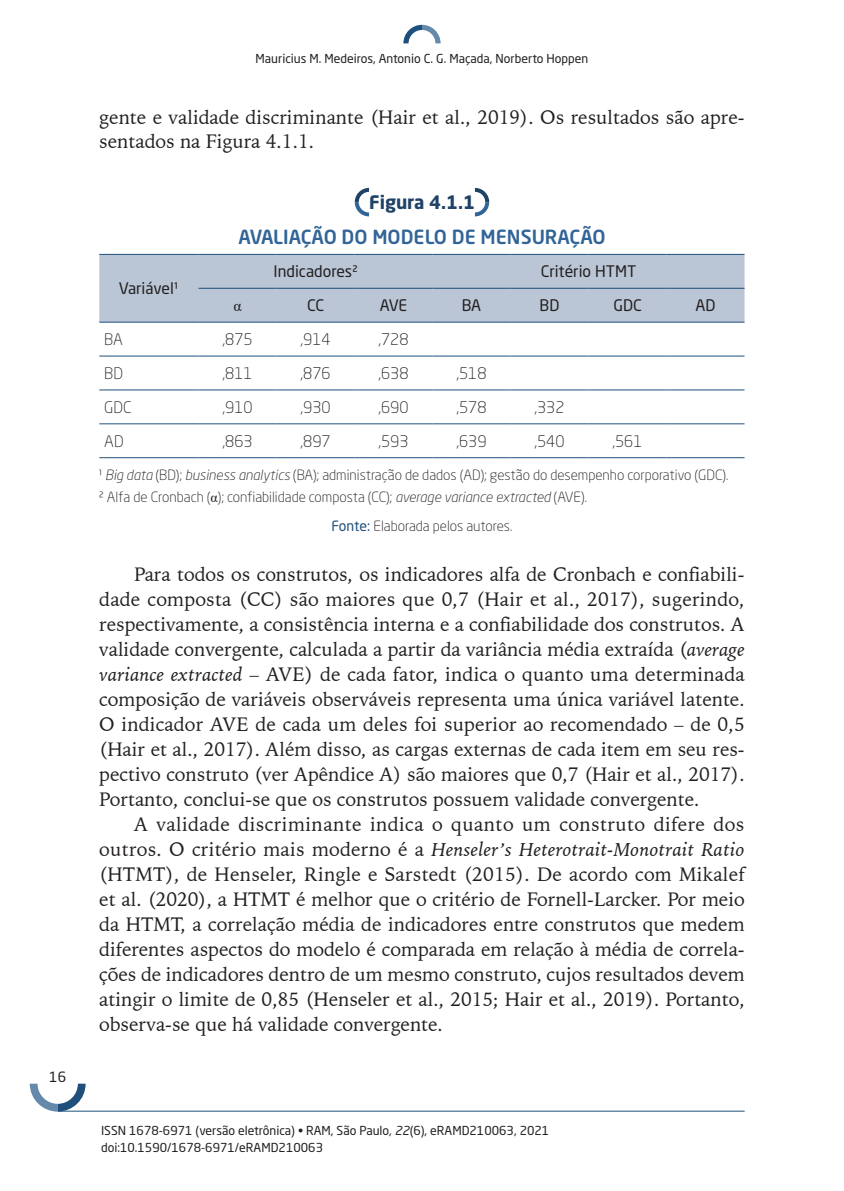
<style>
.page{position:relative;width:844px;height:1191px;background:#fff}
.page>*{position:absolute;margin:0;border:0;box-sizing:border-box;transform-origin:0 0}
.Corpo_do_texto{font:19.25px/25px "Iowan Old Style BT";color:#231f20;text-align:justify}
.Tabela_Tit{font:500 19.25px "Neo Sans Std";color:#326597}
.Tabela_número{font:700 18.38px "Neo Sans Std";color:#1f4266}
.Tabela_Texto{font:300 15.75px "Neo Sans Std";color:#231f20}
.Tabela_gravata{font:15.75px "Neo Sans Std";color:#231f20}
.Tabela_gravata-2{font:15.75px "Times New Roman";color:#231f20}
.Tabela_legenda{font:300 14px "Neo Sans Std";color:#231f20}
.Tabela_fonte{font:300 14px "Neo Sans Std";color:#231f20}
.t1{font:14px "Neo Sans Std";color:#231f20}
.t2{font:12.25px/17.5px "Neo Sans Std";color:#231f20}
.s1{font-style:italic}
.s2{font-family:"Times New Roman";font-weight:400}
.s3{font-weight:400;color:#1f507b}
</style>
<div class="page">
<svg style="left:30px;top:1083px;width:56px;height:28px"></svg>
<svg style="left:403px;top:25px;width:37px;height:18px"></svg>
<hr style="left:58px;top:1110px;width:686px;height:1px;background:#1f507b">
<svg style="left:354px;top:188px;width:15px;height:28px"></svg>
<svg style="left:475px;top:188px;width:14px;height:28px"></svg>
<div style="left:99px;top:255px;width:645px;height:67px;background:#bac6d5"></div>
<hr style="left:99px;top:254px;width:99px;height:1px;background:#1f507b">
<hr style="left:198px;top:254px;width:78px;height:1px;background:#1f507b">
<hr style="left:276px;top:254px;width:78px;height:1px;background:#1f507b">
<hr style="left:354px;top:254px;width:78px;height:1px;background:#1f507b">
<hr style="left:432px;top:254px;width:78px;height:1px;background:#1f507b">
<hr style="left:510px;top:254px;width:78px;height:1px;background:#1f507b">
<hr style="left:588px;top:254px;width:78px;height:1px;background:#1f507b">
<hr style="left:666px;top:254px;width:78px;height:1px;background:#1f507b">
<hr style="left:198px;top:288px;width:78px;height:1px;background:#1f507b">
<hr style="left:276px;top:288px;width:78px;height:1px;background:#1f507b">
<hr style="left:354px;top:288px;width:78px;height:1px;background:#1f507b">
<hr style="left:432px;top:288px;width:78px;height:1px;background:#1f507b">
<hr style="left:510px;top:288px;width:78px;height:1px;background:#1f507b">
<hr style="left:588px;top:288px;width:78px;height:1px;background:#1f507b">
<hr style="left:666px;top:288px;width:78px;height:1px;background:#1f507b">
<hr style="left:99px;top:322px;width:99px;height:1px;background:#1f507b">
<hr style="left:198px;top:322px;width:78px;height:1px;background:#1f507b">
<hr style="left:276px;top:322px;width:78px;height:1px;background:#1f507b">
<hr style="left:354px;top:322px;width:78px;height:1px;background:#1f507b">
<hr style="left:432px;top:322px;width:78px;height:1px;background:#1f507b">
<hr style="left:510px;top:322px;width:78px;height:1px;background:#1f507b">
<hr style="left:588px;top:322px;width:78px;height:1px;background:#1f507b">
<hr style="left:666px;top:322px;width:78px;height:1px;background:#1f507b">
<hr style="left:99px;top:355px;width:99px;height:1px;background:#1f507b">
<hr style="left:198px;top:355px;width:78px;height:1px;background:#1f507b">
<hr style="left:276px;top:355px;width:78px;height:1px;background:#1f507b">
<hr style="left:354px;top:355px;width:78px;height:1px;background:#1f507b">
<hr style="left:432px;top:355px;width:78px;height:1px;background:#1f507b">
<hr style="left:510px;top:355px;width:78px;height:1px;background:#1f507b">
<hr style="left:588px;top:355px;width:78px;height:1px;background:#1f507b">
<hr style="left:666px;top:355px;width:78px;height:1px;background:#1f507b">
<hr style="left:99px;top:389px;width:99px;height:1px;background:#1f507b">
<hr style="left:198px;top:389px;width:78px;height:1px;background:#1f507b">
<hr style="left:276px;top:389px;width:78px;height:1px;background:#1f507b">
<hr style="left:354px;top:389px;width:78px;height:1px;background:#1f507b">
<hr style="left:432px;top:389px;width:78px;height:1px;background:#1f507b">
<hr style="left:510px;top:389px;width:78px;height:1px;background:#1f507b">
<hr style="left:588px;top:389px;width:78px;height:1px;background:#1f507b">
<hr style="left:666px;top:389px;width:78px;height:1px;background:#1f507b">
<hr style="left:99px;top:423px;width:99px;height:1px;background:#1f507b">
<hr style="left:198px;top:423px;width:78px;height:1px;background:#1f507b">
<hr style="left:276px;top:423px;width:78px;height:1px;background:#1f507b">
<hr style="left:354px;top:423px;width:78px;height:1px;background:#1f507b">
<hr style="left:432px;top:423px;width:78px;height:1px;background:#1f507b">
<hr style="left:510px;top:423px;width:78px;height:1px;background:#1f507b">
<hr style="left:588px;top:423px;width:78px;height:1px;background:#1f507b">
<hr style="left:666px;top:423px;width:78px;height:1px;background:#1f507b">
<hr style="left:99px;top:457px;width:99px;height:1px;background:#1f507b">
<hr style="left:198px;top:457px;width:78px;height:1px;background:#1f507b">
<hr style="left:276px;top:457px;width:78px;height:1px;background:#1f507b">
<hr style="left:354px;top:457px;width:78px;height:1px;background:#1f507b">
<hr style="left:432px;top:457px;width:78px;height:1px;background:#1f507b">
<hr style="left:510px;top:457px;width:78px;height:1px;background:#1f507b">
<hr style="left:588px;top:457px;width:78px;height:1px;background:#1f507b">
<hr style="left:666px;top:457px;width:78px;height:1px;background:#1f507b">
<p class="t1" style="left:49px;top:1068px;width:18px">16</p>
<p class="t2" style="left:255px;top:50px;width:334px">Mauricius M. Medeiros, Antonio C. G. Maçada, Norberto Hoppen</p>
<p class="Corpo_do_texto" style="left:99px;top:105px;width:646px;line-height:24.5px">gente e validade discriminante (Hair et al., 2019). Os resultados são apre&shy;sentados na Figura 4.1.1.</p>
<p class="Tabela_número" style="left:369px;top:190px;width:107px">Figura 4.1.1</p>
<p class="Tabela_Tit" style="left:238px;top:225px;width:368px">AVALIAÇÃO DO MODELO DE MENSURAÇÃO</p>
<p class="Tabela_gravata" style="left:119px;top:279px;width:62px">Variável¹</p>
<p class="Tabela_gravata" style="left:273px;top:262px;width:85px">Indicadores²</p>
<p class="Tabela_gravata" style="left:540px;top:262px;width:97px">Critério HTMT</p>
<p class="Tabela_gravata-2" style="left:233px;top:294px;width:10px">α</p>
<p class="Tabela_gravata" style="left:307px;top:296px;width:18px">CC</p>
<p class="Tabela_gravata" style="left:380px;top:296px;width:29px">AVE</p>
<p class="Tabela_gravata" style="left:461px;top:296px;width:21px">BA</p>
<p class="Tabela_gravata" style="left:539px;top:296px;width:21px">BD</p>
<p class="Tabela_gravata" style="left:613px;top:296px;width:30px">GDC</p>
<p class="Tabela_gravata" style="left:695px;top:296px;width:22px">AD</p>
<p class="Tabela_Texto" style="left:104px;top:330px;width:20px">BA</p>
<p class="Tabela_Texto" style="left:222px;top:330px;width:32px">,875</p>
<p class="Tabela_Texto" style="left:300px;top:330px;width:32px">,914</p>
<p class="Tabela_Texto" style="left:378px;top:330px;width:32px">,728</p>
<p class="Tabela_Texto" style="left:104px;top:364px;width:20px">BD</p>
<p class="Tabela_Texto" style="left:222px;top:364px;width:32px">,811</p>
<p class="Tabela_Texto" style="left:300px;top:364px;width:32px">,876</p>
<p class="Tabela_Texto" style="left:378px;top:364px;width:32px">,638</p>
<p class="Tabela_Texto" style="left:456px;top:364px;width:32px">,518</p>
<p class="Tabela_Texto" style="left:104px;top:398px;width:29px">GDC</p>
<p class="Tabela_Texto" style="left:222px;top:398px;width:32px">,910</p>
<p class="Tabela_Texto" style="left:300px;top:398px;width:32px">,930</p>
<p class="Tabela_Texto" style="left:378px;top:398px;width:32px">,690</p>
<p class="Tabela_Texto" style="left:456px;top:398px;width:32px">,578</p>
<p class="Tabela_Texto" style="left:534px;top:398px;width:32px">,332</p>
<p class="Tabela_Texto" style="left:104px;top:432px;width:21px">AD</p>
<p class="Tabela_Texto" style="left:222px;top:432px;width:32px">,863</p>
<p class="Tabela_Texto" style="left:300px;top:432px;width:32px">,897</p>
<p class="Tabela_Texto" style="left:378px;top:432px;width:32px">,593</p>
<p class="Tabela_Texto" style="left:456px;top:432px;width:32px">,639</p>
<p class="Tabela_Texto" style="left:534px;top:432px;width:32px">,540</p>
<p class="Tabela_Texto" style="left:612px;top:432px;width:32px">,561</p>
<p class="Tabela_legenda" style="left:99px;top:467px;width:630px">¹ <span class="s1">Big data</span> (BD); <span class="s1">business analytics</span> (BA); administração de dados (AD); gestão do desempenho corporativo (GDC).</p>
<p class="Tabela_legenda" style="left:99px;top:488px;width:489px">² Alfa de Cronbach (<span class="s2">α</span>); confiabilidade composta (CC); <span class="s1">average variance extracted</span> (AVE).</p>
<p class="Tabela_fonte" style="left:331px;top:518px;width:182px"><span class="s3">Fonte:</span> Elaborada pelos autores.</p>
<p class="Corpo_do_texto" style="left:99px;top:561px;width:646px;text-indent:35px">Para todos os construtos, os indicadores alfa de Cronbach e confiabili&shy;dade composta (CC) são maiores que 0,7 (Hair et al., 2017), sugerindo, respectivamente, a consistência interna e a confiabilidade dos construtos. A validade convergente, calculada a partir da variância média extraída (<span class="s1">average variance extracted</span> – AVE) de cada fator, indica o quanto uma determinada composição de variáveis observáveis representa uma única variável latente.<br>O indicador AVE de cada um deles foi superior ao recomendado – de 0,5 (Hair et al., 2017). Além disso, as cargas externas de cada item em seu res&shy;pectivo construto (ver Apêndice A) são maiores que 0,7 (Hair et al., 2017).<br>Portanto, conclui-se que os construtos possuem validade convergente.</p>
<p class="Corpo_do_texto" style="left:99px;top:811px;width:646px;text-indent:35px">A validade discriminante indica o quanto um construto difere dos outros. O critério mais moderno é a <span class="s1">Henseler’s Heterotrait-Monotrait Ratio </span>(HTMT), de Henseler, Ringle e Sarstedt (2015). De acordo com Mikalef et al. (2020), a HTMT é melhor que o critério de Fornell-Larcker. Por meio da HTMT, a correlação média de indicadores entre construtos que medem diferentes aspectos do modelo é comparada em relação à média de correla&shy;ções de indicadores dentro de um mesmo construto, cujos resultados devem atingir o limite de 0,85 (Henseler et al., 2015; Hair et al., 2019). Portanto, observa-se que há validade convergente.</p>
<p class="t2" style="left:101px;top:1121px;width:449px">ISSN 1678-6971 (versão eletrônica) • RAM, São Paulo, <span class="s1">22</span>(6), eRAMD210063, 2021 doi:10.1590/1678-6971/eRAMD210063</p>
</div>
